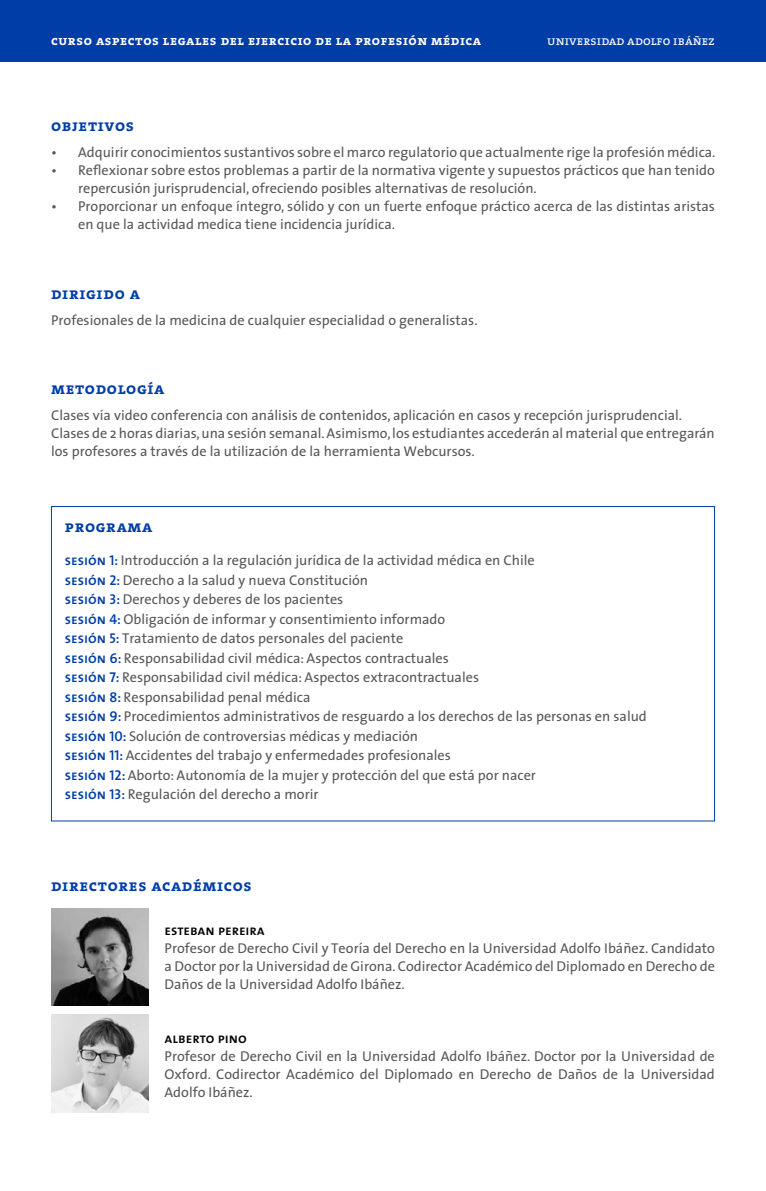
<style>
.page{position:relative;width:766px;height:1191px;background:#fff}
.page>*{position:absolute;margin:0;border:0;box-sizing:border-box;transform-origin:0 0}
.t1{font:16.5px "The Serif Bold Caps";letter-spacing:.04em;color:#003da7}
.t2{font:14.25px/19.5px "The Sans";color:#575756}
.t3{font:14.25px "The Sans Semi Bold Caps";color:#000}
.t4{font:13.5px "The Serif Bold Caps";letter-spacing:.04em;color:#fff}
.t5{font:12.75px "The Serif Regular Caps";color:#fff}
.s1{font-family:"The Sans Semi Bold Caps";color:#003da7}
</style>
<div class="page">
<div style="left:0;top:0;width:765px;height:62px;background:#003da7"></div>
<img style="left:51px;top:908px;width:97px;height:97px">
<img style="left:51px;top:1015px;width:97px;height:97px">
<p class="t4" style="left:51px;top:29px;width:431px">curso aspectos legales del ejercicio de la profesión médica</p>
<p class="t5" style="left:547px;top:30px;width:169px">universidad adolfo ibáñez</p>
<p class="t1" style="left:51px;top:112px;width:84px">objetivos</p>
<p class="t2" style="left:51px;top:142px;width:665px">• Adquirir conocimientos sustantivos sobre el marco regulatorio que actualmente rige la profesión médica.</p>
<p class="t2" style="left:78px;top:161px;width:638px;line-height:18px;text-indent:-27px">• Reflexionar sobre estos problemas a partir de la normativa vigente y supuestos prácticos que han tenido repercusión jurisprudencial, ofreciendo posibles alternativas de resolución.</p>
<p class="t2" style="left:78px;top:197px;width:638px;line-height:18px;text-indent:-27px">• Proporcionar un enfoque íntegro, sólido y con un fuerte enfoque práctico acerca de las distintas aristas en que la actividad medica tiene incidencia jurídica.</p>
<p class="t1" style="left:51px;top:279px;width:90px">dirigido a</p>
<p class="t2" style="left:51px;top:310px;width:428px">Profesionales de la medicina de cualquier especialidad o generalistas.</p>
<p class="t1" style="left:51px;top:375px;width:115px">metodología</p>
<p class="t2" style="left:51px;top:406px;width:665px;line-height:18px">Clases vía video conferencia con análisis de contenidos, aplicación en casos y recepción jurisprudencial.<br>Clases de 2 horas diarias, una sesión semanal. Asimismo, los estudiantes accederán al material que entregarán los profesores a través de la utilización de la herramienta Webcursos.</p>
<p class="t1" style="left:65px;top:513px;width:89px">programa</p>
<p class="t2" style="left:65px;top:550px;width:583px"><span class="s1">sesión 1:</span> Introducción a la regulación jurídica de la actividad médica en Chile<br><span class="s1">sesión 2:</span> Derecho a la salud y nueva Constitución<br><span class="s1">sesión 3:</span> Derechos y deberes de los pacientes<br><span class="s1">sesión 4:</span> Obligación de informar y consentimiento informado<br><span class="s1">sesión 5:</span> Tratamiento de datos personales del paciente<br><span class="s1">sesión 6:</span> Responsabilidad civil médica: Aspectos contractuales<br><span class="s1">sesión 7:</span> Responsabilidad civil médica: Aspectos extracontractuales<br><span class="s1">sesión 8:</span> Responsabilidad penal médica<br><span class="s1">sesión 9:</span> Procedimientos administrativos de resguardo a los derechos de las personas en salud <span class="s1">sesión 10:</span> Solución de controversias médicas y mediación<br><span class="s1">sesión 11:</span> Accidentes del trabajo y enfermedades profesionales<br><span class="s1">sesión 12:</span> Aborto: Autonomía de la mujer y protección del que está por nacer<br><span class="s1">sesión 13:</span> Regulación del derecho a morir</p>
<p class="t1" style="left:51px;top:871px;width:202px">directores académicos</p>
<p class="t3" style="left:164px;top:918px;width:102px">esteban pereira</p>
<p class="t2" style="left:164px;top:939px;width:551px;line-height:18px;text-align:justify">Profesor de Derecho Civil y Teoría del Derecho en la Universidad Adolfo Ibáñez. Candidato a Doctor por la Universidad de Girona. Codirector Académico del Diplomado en Derecho de Daños de la Universidad Adolfo Ibáñez.</p>
<p class="t3" style="left:164px;top:1026px;width:84px">alberto pino</p>
<p class="t2" style="left:164px;top:1046px;width:551px;line-height:18px;text-align:justify">Profesor de Derecho Civil en la Universidad Adolfo Ibáñez. Doctor por la Universidad de Oxford. Codirector Académico del Diplomado en Derecho de Daños de la Universidad Adolfo Ibáñez.</p>
</div>
